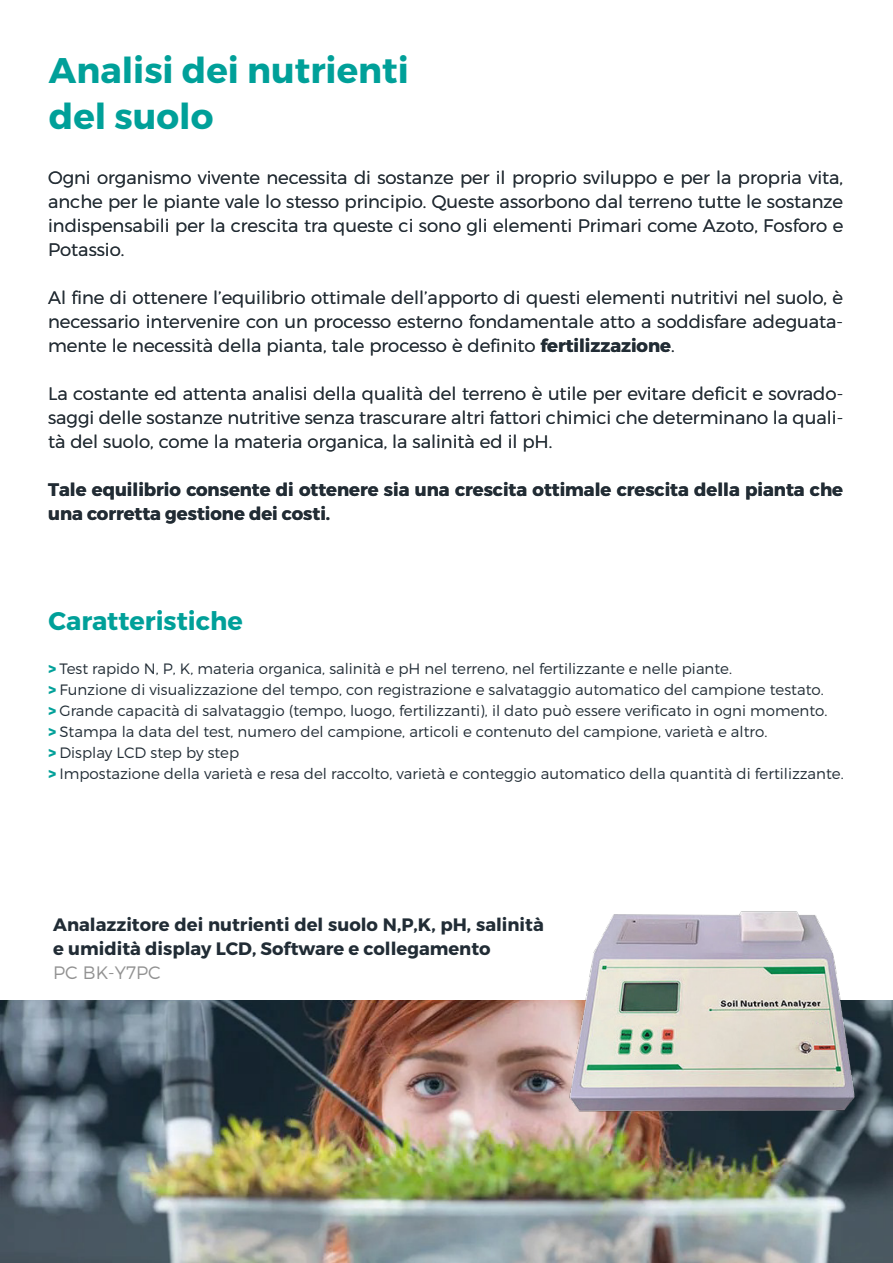
<style>
.page{position:relative;width:893px;height:1263px;background:#fff}
.page>*{position:absolute;margin:0;border:0;box-sizing:border-box;transform-origin:0 0}
.t1{font:700 35.7px/45.5px "Montserrat";color:#00a099}
.t2{font:700 25.5px "Montserrat";color:#00a099}
.t3{font:300 18px/24px "Montserrat";color:#212c35;text-align:justify}
.t4{font:700 18px/24px "Montserrat";color:#212c35}
.t5{font:300 18px "Montserrat";color:#929292}
.t6{font:300 15px/21px "Montserrat";color:#212c35}
.s1{font-weight:700}
.s2{font-weight:900;color:#00a099}
</style>
<div class="page">
<img style="left:0;top:1000px;width:893px;height:263px">
<img style="left:540px;top:911px;width:351px;height:251px">
<h1 class="t1" style="left:49px;top:48px;width:361px">Analisi dei nutrienti del suolo</h1>
<p class="t3" style="left:48px;top:165px;width:797px">Ogni organismo vivente necessita di sostanze per il proprio sviluppo e per la propria vita, anche per le piante vale lo stesso principio. Queste assorbono dal terreno tutte le sostanze indispensabili per la crescita tra queste ci sono gli elementi Primari come Azoto, Fosforo e Potassio.</p>
<p class="t3" style="left:48px;top:285px;width:797px">Al fine di ottenere l’equilibrio ottimale dell’apporto di questi elementi nutritivi nel suolo, è necessario intervenire con un processo esterno fondamentale atto a soddisfare adeguata&shy;mente le necessità della pianta, tale processo è definito <span class="s1">fertilizzazione</span>.</p>
<p class="t3" style="left:48px;top:381px;width:797px">La costante ed attenta analisi della qualità del terreno è utile per evitare deficit e sovrado&shy;saggi delle sostanze nutritive senza trascurare altri fattori chimici che determinano la quali&shy;tà del suolo, come la materia organica, la salinità ed il pH.</p>
<p class="t4" style="left:48px;top:478px;width:796px">Tale equilibrio consente di ottenere sia una crescita ottimale crescita della pianta che una corretta gestione dei costi.</p>
<h2 class="t2" style="left:49px;top:605px;width:196px">Caratteristiche</h2>
<p class="t6" style="left:49px;top:658px;width:797px"><span class="s2">&gt;</span> Test rapido N, P, K, materia organica, salinità e pH nel terreno, nel fertilizzante e nelle piante.<br><span class="s2">&gt;</span> Funzione di visualizzazione del tempo, con registrazione e salvataggio automatico del campione testato.<br><span class="s2">&gt;</span> Grande capacità di salvataggio (tempo, luogo, fertilizzanti), il dato può essere verificato in ogni momento.<br><span class="s2">&gt;</span> Stampa la data del test, numero del campione, articoli e contenuto del campione, varietà e altro.<br><span class="s2">&gt;</span> Display LCD step by step<br><span class="s2">&gt;</span> Impostazione della varietà e resa del raccolto, varietà e conteggio automatico della quantità di fertilizzante.</p>
<p class="t4" style="left:53px;top:913px;width:492px">Analazzitore dei nutrienti del suolo N,P,K, pH, salinità e umidità display LCD, Software e collegamento</p>
<p class="t5" style="left:53px;top:961px;width:109px">PC BK-Y7PC</p>
</div>
